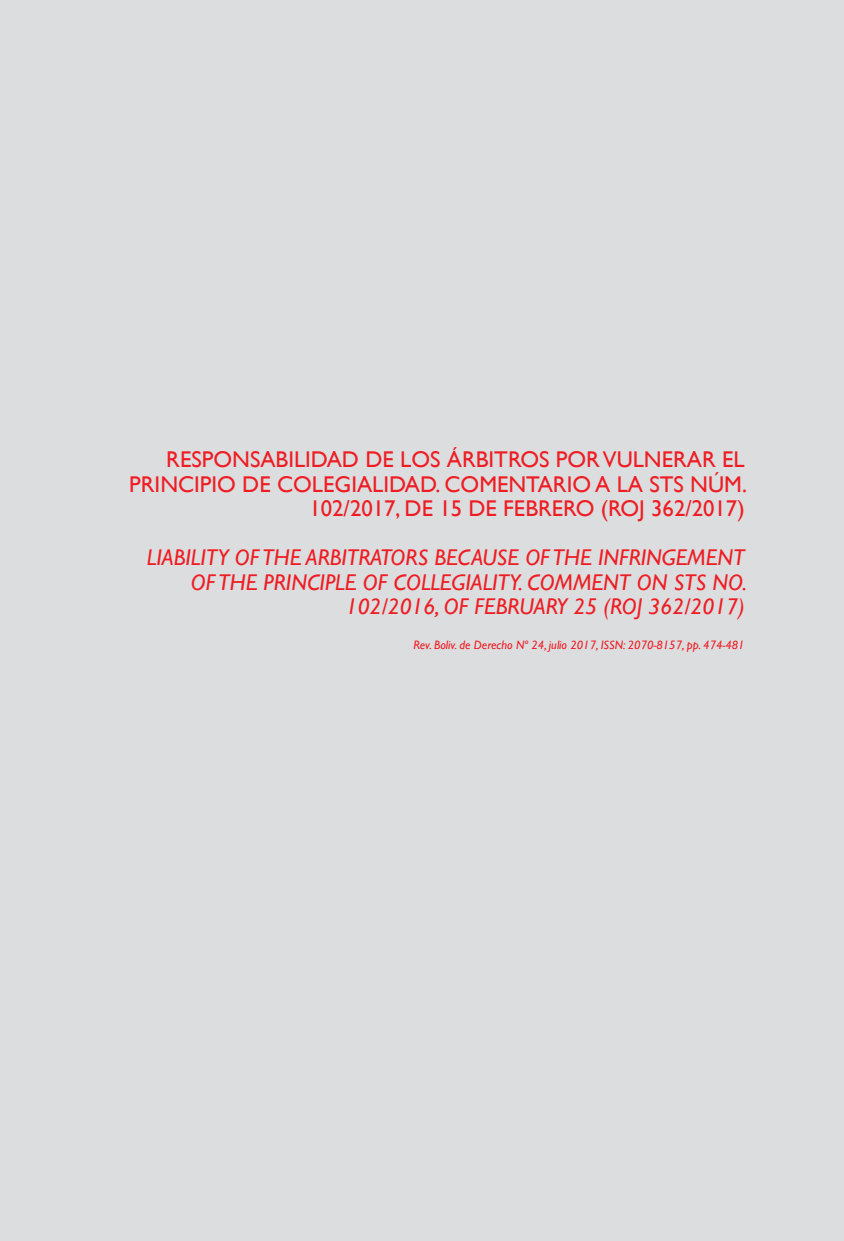
<style>
.page{position:relative;width:844px;height:1241px;background:#fff}
.page>*{position:absolute;margin:0;border:0;box-sizing:border-box;transform-origin:0 0}
.t1{font:italic 22.75px/24.5px "Gill Sans";color:#ee1d23;text-align:right}
.t2{font:22.75px/24.5px "Gill Sans";color:#ee1d23;text-align:right}
.t3{font:italic 12.25px "Gill Sans";color:#ee1d23}
</style>
<div class="page">
<div style="left:0;top:0;width:843px;height:1240px;background:#dcdddf"></div>
<p class="t2" style="left:129px;top:447px;width:619px">RESPONSABILIDAD DE LOS ÁRBITROS POR VULNERAR EL<br>PRINCIPIO DE COLEGIALIDAD. COMENTARIO A LA STS NÚM.<br>102/2017, DE 15 DE FEBRERO (ROJ 362/2017)</p>
<p class="t1" style="left:147px;top:545px;width:601px">LIABILITY OF THE ARBITRATORS BECAUSE OF THE INFRINGEMENT<br>OF THE PRINCIPLE OF COLLEGIALITY. COMMENT ON STS NO.<br>102/2016, OF FEBRUARY 25 (ROJ 362/2017)</p>
<p class="t3" style="left:413px;top:638px;width:333px">Rev. Boliv. de Derecho Nº 24, julio 2017, ISSN: 2070-8157, pp. 474-481</p>
</div>
